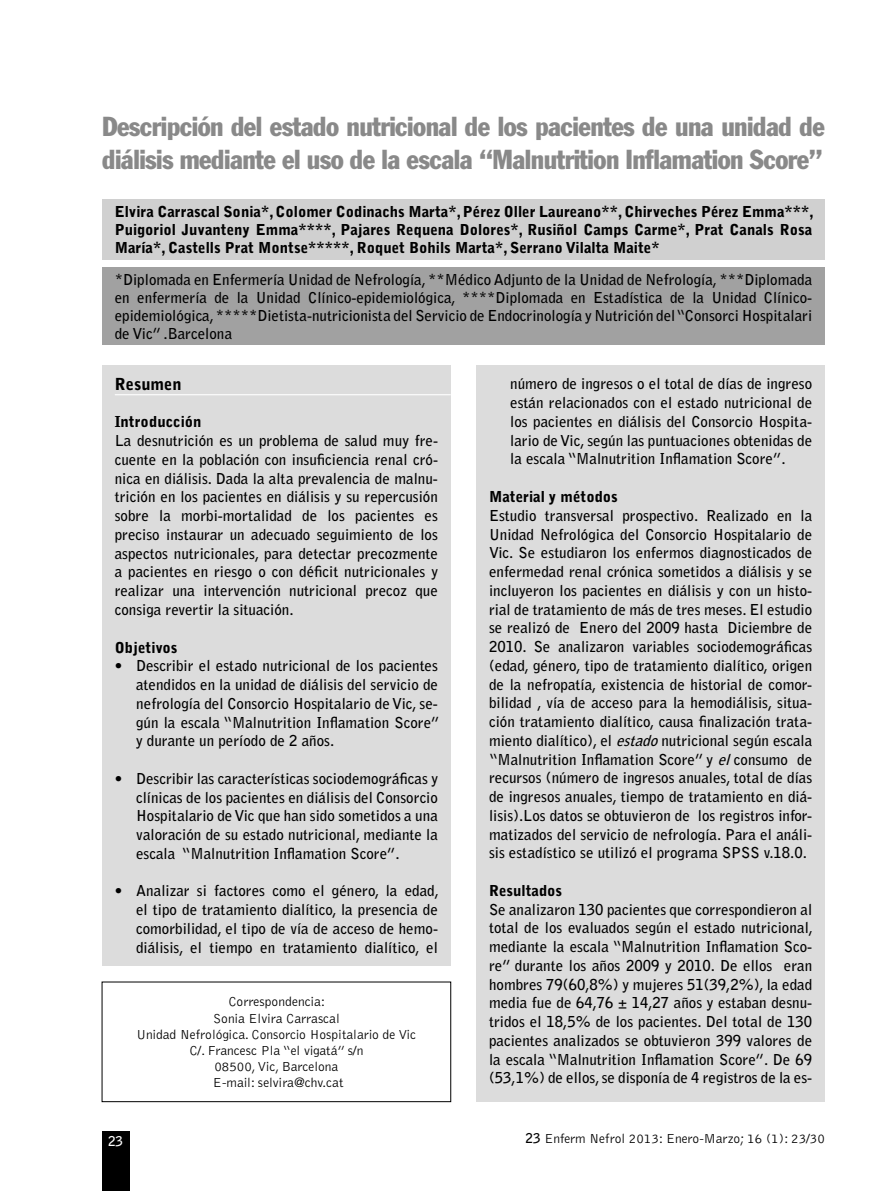
<style>
.page{position:relative;width:893px;height:1191px;background:#fff}
.page>*{position:absolute;margin:0;border:0;box-sizing:border-box;transform-origin:0 0}
.t1{font:condensed 27px/32.4px "Franklin Gothic";letter-spacing:-.02em;color:#898989}
.t2{font:900 16.5px "Bell Gothic";color:#000}
.t3{font:700 15px/18.8px "Bell Gothic";color:#000;text-align:justify}
.t4{font:900 15px/18px "Bell Gothic";color:#000;text-align:justify}
.t5{font:300 13.5px/16.2px "Bell Gothic";color:#000;text-align:center}
.t6{font:700 13.5px "Bell Gothic";color:#fff}
.s1{font-style:italic}
.s2{font-family:"Helvetica Neue";font-weight:400}
.s3{font-weight:700}
</style>
<div class="page">
<div style="left:102px;top:198px;width:723px;height:61px;background:#d0d0d0"></div>
<div style="left:102px;top:267px;width:723px;height:77px;background:#a1a1a1"></div>
<div style="left:102px;top:1131px;width:27px;height:60px;background:#000"></div>
<div style="left:102px;top:365px;width:349px;height:600px;background:#dcdcdc"></div>
<hr style="left:115px;top:394px;width:336px;height:1px;background:#fff">
<div style="left:476px;top:365px;width:349px;height:736px;background:#dcdcdc"></div>
<div style="left:102px;top:981px;width:349px;height:121px;border:1px solid #000"></div>
<h1 class="t1" style="left:102px;top:112px;width:724px">Descripción del estado nutricional de los pacientes de una unidad de diálisis mediante el uso de la escala “Malnutrition Inflamation Score”</h1>
<p class="t4" style="left:115px;top:203px;width:700px">Elvira Carrascal Sonia*, Colomer Codinachs Marta*, Pérez Oller Laureano**, Chirveches Pérez Emma***, Puigoriol Juvanteny Emma****, Pajares Requena Dolores*, Rusiñol Camps Carme*, Prat Canals Rosa María*, Castells Prat Montse*****, Roquet Bohils Marta*, Serrano Vilalta Maite*</p>
<p class="t3" style="left:115px;top:271px;width:699px;line-height:18px">*Diplomada en Enfermería Unidad de Nefrología, **Médico Adjunto de la Unidad de Nefrología, ***Diplomada en enfermería de la Unidad Clínico-epidemiológica, ****Diplomada en Estadística de la Unidad Clínico&shy;epidemiológica, *****Dietista-nutricionista del Servicio de Endocrinología y Nutrición del “Consorci Hospitalari de Vic” .Barcelona</p>
<p class="t3" style="left:510px;top:376px;width:303px">número de ingresos o el total de días de ingreso están relacionados con el estado nutricional de los pacientes en diálisis del Consorcio Hospita&shy;lario de Vic, según las puntuaciones obtenidas de la escala “Malnutrition Inflamation Score”.</p>
<p class="t4" style="left:489px;top:489px;width:130px">Material y métodos</p>
<p class="t3" style="left:489px;top:507px;width:325px">Estudio transversal prospectivo. Realizado en la Unidad Nefrológica del Consorcio Hospitalario de Vic. Se estudiaron los enfermos diagnosticados de enfermedad renal crónica sometidos a diálisis y se incluyeron los pacientes en diálisis y con un histo&shy;rial de tratamiento de más de tres meses. El estudio se realizó de Enero del 2009 hasta Diciembre de 2010. Se analizaron variables sociodemográficas (edad, género, tipo de tratamiento dialítico, origen de la nefropatía, existencia de historial de comor&shy;bilidad , vía de acceso para la hemodiálisis, situa&shy;ción tratamiento dialítico, causa finalización trata&shy;miento dialítico), el <span class="s1">estado</span> nutricional según escala “Malnutrition Inflamation Score” y <span class="s1">el</span>consumo de recursos (número de ingresos anuales, total de días de ingresos anuales, tiempo de tratamiento en diá&shy;lisis).Los datos se obtuvieron de los registros infor&shy;matizados del servicio de nefrología. Para el análi&shy;sis estadístico se utilizó el programa SPSS v.18.0.</p>
<p class="t4" style="left:489px;top:882px;width:75px">Resultados</p>
<p class="t3" style="left:489px;top:901px;width:326px">Se analizaron 130 pacientes que correspondieron al total de los evaluados según el estado nutricional, mediante la escala “Malnutrition Inflamation Sco&shy;re” durante los años 2009 y 2010. De ellos eran hombres 79(60,8%) y mujeres 51(39,2%), la edad media fue de 64,76 ± 14,27 años y estaban desnu&shy;tridos el 18,5% de los pacientes. Del total de 130 pacientes analizados se obtuvieron 399 valores de la escala “Malnutrition Inflamation Score”. De 69 (53,1%) de ellos, se disponía de 4 registros de la es-</p>
<p class="t2" style="left:115px;top:378px;width:68px">Resumen</p>
<p class="t4" style="left:115px;top:414px;width:88px">Introducción</p>
<p class="t3" style="left:115px;top:432px;width:325px">La desnutrición es un problema de salud muy fre&shy;cuente en la población con insuficiencia renal cró&shy;nica en diálisis. Dada la alta prevalencia de malnu&shy;trición en los pacientes en diálisis y su repercusión sobre la morbi-mortalidad de los pacientes es preciso instaurar un adecuado seguimiento de los aspectos nutricionales, para detectar precozmente a pacientes en riesgo o con déficit nutricionales y realizar una intervención nutricional precoz que consiga revertir la situación.</p>
<p class="t4" style="left:115px;top:639px;width:64px">Objetivos</p>
<p class="t3" style="left:136px;top:657px;width:305px;text-indent:-21px"><span class="s2">•</span> Describir el estado nutricional de los pacientes atendidos en la unidad de diálisis del servicio de nefrología del Consorcio Hospitalario de Vic, se&shy;gún la escala “Malnutrition Inflamation Score” y durante un período de 2 años.</p>
<p class="t3" style="left:136px;top:770px;width:303px;text-indent:-21px"><span class="s2">•</span> Describir las características sociodemográficas y clínicas de los pacientes en diálisis del Consorcio Hospitalario de Vic que han sido sometidos a una valoración de su estado nutricional, mediante la escala “Malnutrition Inflamation Score”.</p>
<p class="t3" style="left:136px;top:882px;width:304px;text-indent:-21px"><span class="s2">•</span> Analizar si factores como el género, la edad, el tipo de tratamiento dialítico, la presencia de comorbilidad, el tipo de vía de acceso de hemo&shy;diálisis, el tiempo en tratamiento dialítico, el</p>
<p class="t5" style="left:136px;top:994px;width:281px">Correspondencia:<br>Sonia Elvira Carrascal<br>Unidad Nefrológica. Consorcio Hospitalario de Vic<br>C/. Francesc Pla “el vigatá” s/n<br>08500, Vic, Barcelona<br>E-mail: selvira@chv.cat</p>
<p class="t6" style="left:108px;top:1135px;width:17px">23</p>
<p class="t5" style="left:526px;top:1131px;width:301px"><span class="s3">23</span> Enferm Nefrol 2013: Enero-Marzo; 16 (1): 23/30</p>
</div>
